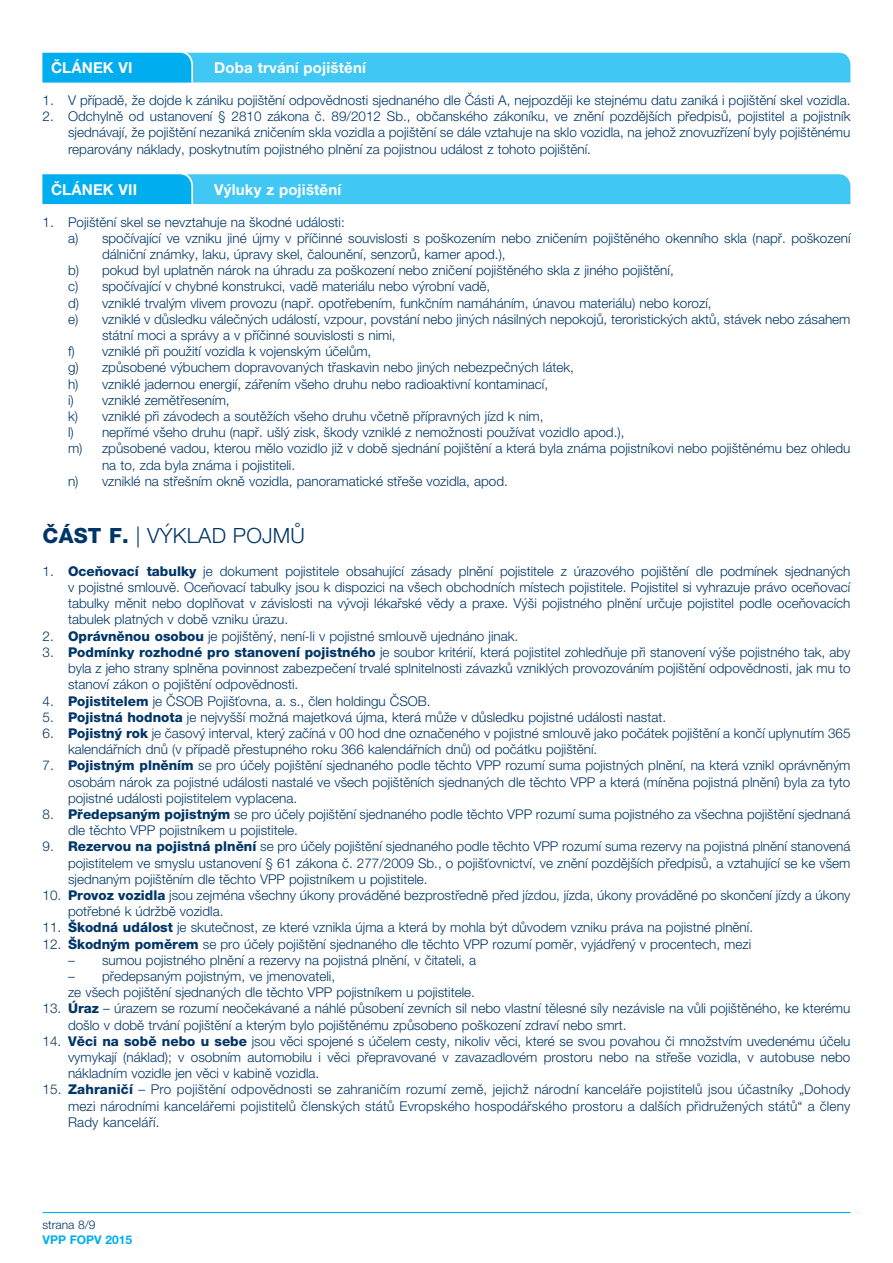
<style>
.page{position:relative;width:893px;height:1263px;background:#fff}
.page>*{position:absolute;margin:0;border:0;box-sizing:border-box;transform-origin:0 0}
.t1{font:300 21px "Helvetica Neue LT Pro";letter-spacing:.01em;color:#003667}
.t2{font:700 15px "Helvetica Neue LT Pro";letter-spacing:.01em;color:#fff}
.t3{font:300 13.5px/16.2px "Helvetica Neue LT Pro";color:#003667;text-align:justify}
.t4{font:700 12px "Helvetica Neue LT Pro";color:#00aeef}
.t5{font:300 12px "Helvetica Neue LT Pro";color:#003667}
.s1{font-weight:800}
</style>
<div class="page">
<hr style="left:43px;top:1212px;width:807px;height:1px;background:#00aeef">
<svg style="left:43px;top:52px;width:807px;height:30px;background:#39c3f3"></svg>
<svg style="left:43px;top:174px;width:807px;height:30px;background:#36c3f3"></svg>
<p class="t2" style="left:51px;top:58px;width:83px">ČLÁNEK VI</p>
<p class="t2" style="left:214px;top:58px;width:153px">Doba trvání pojištění</p>
<p class="t3" style="left:43px;top:92px;width:807px">1. V případě, že dojde k zániku pojištění odpovědnosti sjednaného dle Části A, nejpozději ke stejnému datu zaniká i pojištění skel vozidla.</p>
<p class="t3" style="left:68px;top:108px;width:784px;text-indent:-26px">2. Odchylně od ustanovení § 2810 zákona č. 89/2012 Sb. , občanského zákoníku, ve znění pozdějších předpisů, pojistitel a pojistník sjednávají, že pojištění nezaniká zničením skla vozidla a pojištění se dále vztahuje na sklo vozidla, na jehož znovuzřízení byly pojištěnému reparovány náklady, poskytnutím pojistného plnění za pojistnou událost z tohoto pojištění.</p>
<p class="t2" style="left:51px;top:180px;width:88px">ČLÁNEK VII</p>
<p class="t2" style="left:214px;top:180px;width:128px">Výluky z pojištění</p>
<p class="t3" style="left:43px;top:213px;width:304px">1. Pojištění skel se nevztahuje na škodné události:</p>
<p class="t3" style="left:68px;top:230px;width:784px">a) spočívající ve vzniku jiné újmy v příčinné souvislosti s poškozením nebo zničením pojištěného okenního skla (např. poškození</p>
<p class="t3" style="left:102px;top:246px;width:405px">dálniční známky, laku, úpravy skel, čalounění, senzorů, kamer apod.),</p>
<p class="t3" style="left:68px;top:262px;width:607px">b) pokud byl uplatněn nárok na úhradu za poškození nebo zničení pojištěného skla z jiného pojištění,</p>
<p class="t3" style="left:68px;top:278px;width:424px">c) spočívající v chybné konstrukci, vadě materiálu nebo výrobní vadě,</p>
<p class="t3" style="left:68px;top:294px;width:645px">d) vzniklé trvalým vlivem provozu (např. opotřebením, funkčním namáháním, únavou materiálu) nebo korozí,</p>
<p class="t3" style="left:68px;top:311px;width:784px">e) vzniklé v důsledku válečných událostí, vzpour, povstání nebo jiných násilných nepokojů, teroristických aktů, stávek nebo zásahem</p>
<p class="t3" style="left:102px;top:327px;width:295px">státní moci a správy a v příčinné souvislosti s nimi,</p>
<p class="t3" style="left:68px;top:343px;width:305px">f) vzniklé při použití vozidla k vojenským účelům,</p>
<p class="t3" style="left:68px;top:359px;width:507px">g) způsobené výbuchem dopravovaných třaskavin nebo jiných nebezpečných látek,</p>
<p class="t3" style="left:68px;top:375px;width:482px">h) vzniklé jadernou energií, zářením všeho druhu nebo radioaktivní kontaminací,</p>
<p class="t3" style="left:68px;top:392px;width:163px">i) vzniklé zemětřesením,</p>
<p class="t3" style="left:68px;top:408px;width:477px">k) vzniklé při závodech a soutěžích všeho druhu včetně přípravných jízd k nim,</p>
<p class="t3" style="left:68px;top:424px;width:558px">l) nepřímé všeho druhu (např. ušlý zisk, škody vzniklé z nemožnosti používat vozidlo apod.),</p>
<p class="t3" style="left:68px;top:440px;width:784px">m) způsobené vadou, kterou mělo vozidlo již v době sjednání pojištění a která byla známa pojistníkovi nebo pojištěnému bez ohledu</p>
<p class="t3" style="left:102px;top:456px;width:192px">na to, zda byla známa i pojistiteli.</p>
<p class="t3" style="left:68px;top:473px;width:439px">n) vzniklé na střešním okně vozidla, panoramatické střeše vozidla, apod.</p>
<h1 class="t1" style="left:43px;top:523px;width:264px"><span class="s1">ČÁST F.</span> | VÝKLAD POJMŮ</h1>
<p class="t3" style="left:68px;top:563px;width:784px;text-indent:-26px">1. <span class="s1">Oceňovací tabulky</span> je dokument pojistitele obsahující zásady plnění pojistitele z úrazového pojištění dle podmínek sjednaných v pojistné smlouvě. Oceňovací tabulky jsou k dispozici na všech obchodních místech pojistitele. Pojistitel si vyhrazuje právo oceňovací tabulky měnit nebo doplňovat v závislosti na vývoji lékařské vědy a praxe. Výši pojistného plnění určuje pojistitel podle oceňovacích tabulek platných v době vzniku úrazu.</p>
<p class="t3" style="left:43px;top:627px;width:475px">2. <span class="s1">Oprávněnou osobou</span> je pojištěný, není-li v pojistné smlouvě ujednáno jinak.</p>
<p class="t3" style="left:68px;top:644px;width:784px;text-indent:-26px">3. <span class="s1">Podmínky rozhodné pro stanovení pojistného</span> je soubor kritérií, která pojistitel zohledňuje při stanovení výše pojistného tak, aby byla z jeho strany splněna povinnost zabezpečení trvalé splnitelnosti závazků vzniklých provozováním pojištění odpovědnosti, jak mu to stanoví zákon o pojištění odpovědnosti.</p>
<p class="t3" style="left:43px;top:692px;width:387px">4. <span class="s1">Pojistitelem</span> je ČSOB Pojišťovna, a. s. , člen holdingu ČSOB.</p>
<p class="t3" style="left:43px;top:708px;width:622px">5. <span class="s1">Pojistná hodnota</span> je nejvyšší možná majetková újma, která může v důsledku pojistné události nastat.</p>
<p class="t3" style="left:68px;top:725px;width:784px;text-indent:-26px">6. <span class="s1">Pojistný rok</span> je časový interval, který začíná v 00 hod dne označeného v pojistné smlouvě jako počátek pojištění a končí uplynutím 365 kalendářních dnů (v případě přestupného roku 366 kalendářních dnů) od počátku pojištění.</p>
<p class="t3" style="left:68px;top:757px;width:784px;text-indent:-26px">7. <span class="s1">Pojistným plněním</span> se pro účely pojištění sjednaného podle těchto VPP rozumí suma pojistných plnění, na která vznikl oprávněným osobám nárok za pojistné události nastalé ve všech pojištěních sjednaných dle těchto VPP a která (míněna pojistná plnění) byla za tyto pojistné události pojistitelem vyplacena.</p>
<p class="t3" style="left:68px;top:806px;width:784px;text-indent:-26px">8. <span class="s1">Předepsaným pojistným</span> se pro účely pojištění sjednaného podle těchto VPP rozumí suma pojistného za všechna pojištění sjednaná dle těchto VPP pojistníkem u pojistitele.</p>
<p class="t3" style="left:68px;top:838px;width:784px;text-indent:-26px">9. <span class="s1">Rezervou na pojistná plnění</span> se pro účely pojištění sjednaného podle těchto VPP rozumí suma rezervy na pojistná plnění stanovená pojistitelem ve smyslu ustanovení § 61 zákona č. 277/2009 Sb. , o pojišťovnictví, ve znění pozdějších předpisů, a vztahující se ke všem sjednaným pojištěním dle těchto VPP pojistníkem u pojistitele.</p>
<p class="t3" style="left:68px;top:887px;width:784px;text-indent:-26px">10. <span class="s1">Provoz vozidla</span> jsou zejména všechny úkony prováděné bezprostředně před jízdou, jízda, úkony prováděné po skončení jízdy a úkony potřebné k údržbě vozidla.</p>
<p class="t3" style="left:43px;top:919px;width:709px">11. <span class="s1">Škodná událost</span> je skutečnost, ze které vznikla újma a která by mohla být důvodem vzniku práva na pojistné plnění.</p>
<p class="t3" style="left:43px;top:935px;width:710px">12. <span class="s1">Škodným poměrem</span> se pro účely pojištění sjednaného dle těchto VPP rozumí poměr, vyjádřený v procentech, mezi</p>
<p class="t3" style="left:68px;top:951px;width:410px">– sumou pojistného plnění a rezervy na pojistná plnění, v čitateli, a</p>
<p class="t3" style="left:68px;top:968px;width:406px">– předepsaným pojistným, ve jmenovateli,<br>ze všech pojištění sjednaných dle těchto VPP pojistníkem u pojistitele.</p>
<p class="t3" style="left:68px;top:1000px;width:784px;text-indent:-26px">13. <span class="s1">Úraz</span> – úrazem se rozumí neočekávané a náhlé působení zevních sil nebo vlastní tělesné síly nezávisle na vůli pojištěného, ke kterému došlo v době trvání pojištění a kterým bylo pojištěnému způsobeno poškození zdraví nebo smrt.</p>
<p class="t3" style="left:68px;top:1032px;width:784px;text-indent:-26px">14. <span class="s1">Věci na sobě nebo u sebe</span> jsou věci spojené s účelem cesty, nikoliv věci, které se svou povahou či množstvím uvedenému účelu vymykají (náklad); v osobním automobilu i věci přepravované v zavazadlovém prostoru nebo na střeše vozidla, v autobuse nebo nákladním vozidle jen věci v kabině vozidla.</p>
<p class="t3" style="left:68px;top:1081px;width:784px;text-indent:-26px">15. <span class="s1">Zahraničí</span> – Pro pojištění odpovědnosti se zahraničím rozumí země, jejichž národní kanceláře pojistitelů jsou účastníky „Dohody mezi národními kancelářemi pojistitelů členských států Evropského hospodářského prostoru a dalších přidružených států“ a členy Rady kanceláří.</p>
<p class="t5" style="left:43px;top:1218px;width:55px">strana 8/9</p>
<p class="t4" style="left:43px;top:1232px;width:91px">VPP FOPV 2015</p>
</div>
